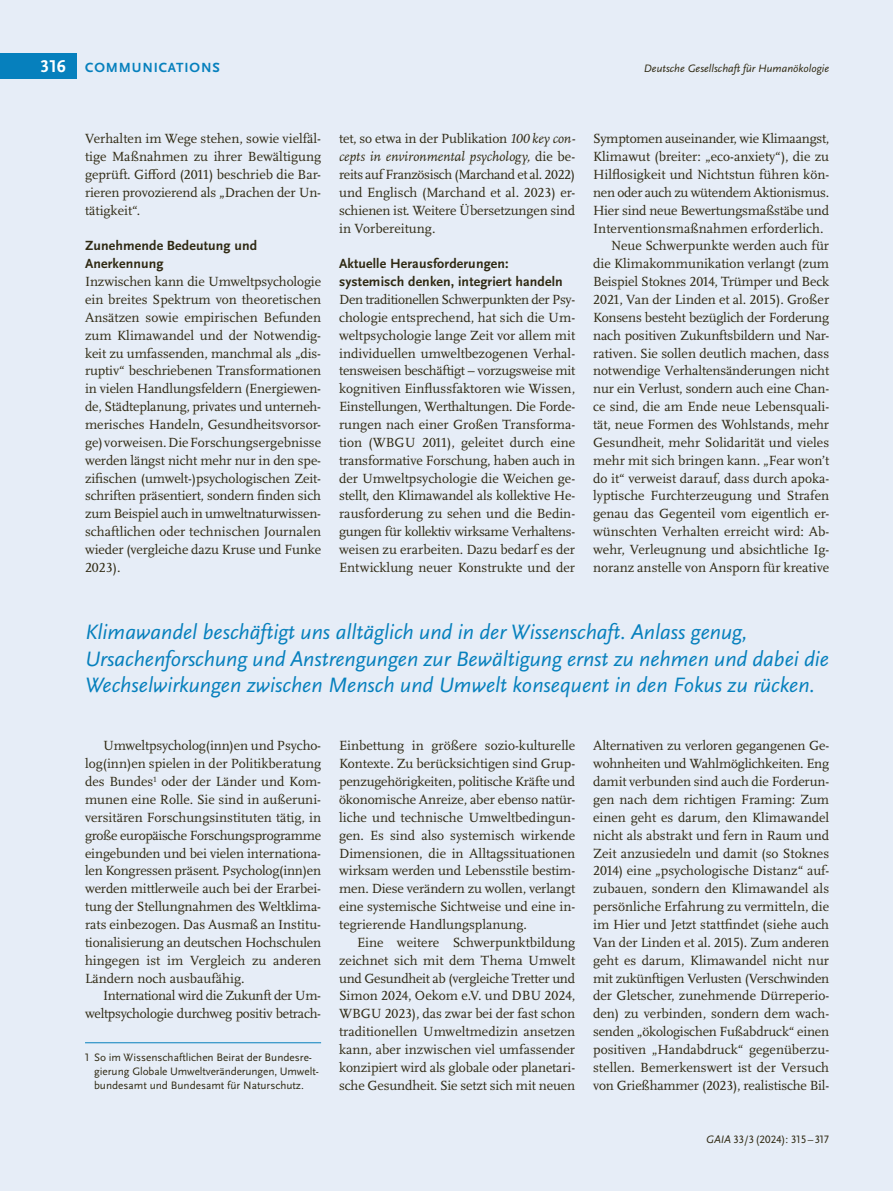
<style>
.page{position:relative;width:893px;height:1191px;background:#e6edf7}
.page>*{position:absolute;margin:0;border:0;box-sizing:border-box;transform-origin:0 0}
.t1{font:italic 21.75px/26.2px "Scala Sans Pro";color:#0680bd}
.t2{font:700 17.85px "Scala Sans Pro";color:#fff}
.Fließtext_oE{font:13.8px/17.9px "Scala Pro";color:#2f2912;text-align:justify}
.Fließtext_oE-2{font:13.8px/17.9px "Scala Pro";letter-spacing:-.02em;color:#2f2912;text-align:right}
.Ü3_9_25_11_9{font:700 13.8px/17.9px "Scala Sans Pro";letter-spacing:.01em;color:#2f2912}
.InfoÜ{font:700 13.8px "Scala Sans Pro";letter-spacing:.06em;color:#0680bd}
.Fußnote{font:11.25px/14.2px "Scala Sans Pro";color:#2f2912}
.t3{font:italic 11.25px "Scala Sans Pro";color:#2f2912}
.s1{font-style:italic}
</style>
<div class="page">
<div style="left:0;top:53px;width:77px;height:25px;background:#0680bd"></div>
<hr style="left:85px;top:1042px;width:236px;height:1px;background:#0680bd">
<p class="t2" style="left:40px;top:56px;width:27px">316</p>
<h5 class="InfoÜ" style="left:85px;top:59px;width:136px">COMMUNICATIONS</h5>
<p class="t3" style="left:644px;top:62px;width:187px">Deutsche Gesellschaft für Humanökologie</p>
<p class="Fließtext_oE" style="left:85px;top:130px;width:238px">Verhalten im Wege stehen, sowie vielfäl&shy;tige Maßnahmen zu ihrer Bewältigung geprüft. Gifford (2011) beschrieb die Bar&shy;rieren provozierend als „Drachen der Un&shy;tätigkeit“.</p>
<h3 class="Ü3_9_25_11_9" style="left:85px;top:237px;width:174px">Zunehmende Bedeutung und<br>Anerkennung</h3>
<p class="Fließtext_oE" style="left:85px;top:273px;width:238px">Inzwischen kann die Umweltpsychologie ein breites Spektrum von theoretischen Ansätzen sowie empirischen Befunden zum Klimawandel und der Notwendig&shy;keit zu umfassenden, manchmal als „dis&shy;ruptiv“ beschriebenen Transformationen in vielen Handlungsfeldern (Energiewen&shy;de, Städteplanung, privates und unterneh&shy;merisches Handeln, Gesundheitsvorsor&shy;ge) vorweisen. Die Forschungsergebnisse werden längst nicht mehr nur in den spe&shy;zifischen (umwelt-)psychologischen Zeit&shy;schriften präsentiert, sondern finden sich zum Beispiel auch in umweltnaturwissen&shy;schaftlichen oder technischen Journalen wieder (vergleiche dazu Kruse und Funke 2023).</p>
<p class="Fließtext_oE" style="left:339px;top:130px;width:238px">tet, so etwa in der Publikation <span class="s1">100 key con&shy;cepts in environmental psychology,</span> die be&shy;reits auf Französisch (Marchand et al. 2022) und Englisch (Marchand et al. 2023) er&shy;schienen ist. Weitere Übersetzungen sind in Vorbereitung.</p>
<h3 class="Ü3_9_25_11_9" style="left:339px;top:255px;width:225px">Aktuelle Herausforderungen: systemisch denken, integriert handeln</h3>
<p class="Fließtext_oE" style="left:339px;top:291px;width:238px">Den traditionellen Schwerpunkten der Psy&shy;chologie entsprechend, hat sich die Um&shy;weltpsychologie lange Zeit vor allem mit individuellen umweltbezogenen Verhal&shy;tensweisen beschäftigt – vorzugsweise mit kognitiven Einflussfaktoren wie Wissen, Einstellungen, Werthaltungen. Die Forde&shy;rungen nach einer Großen Transforma&shy;tion (WBGU 2011), geleitet durch eine transformative Forschung, haben auch in der Umweltpsychologie die Weichen ge&shy;stellt, den Klimawandel als kollektive He&shy;rausforderung zu sehen und die Bedin-</p>
<p class="Fließtext_oE" style="left:339px;top:523px;width:238px">gungen für kollektiv wirksame Verhaltens&shy;weisen zu erarbeiten. Dazu bedarf es der Entwicklung neuer Konstrukte und der</p>
<p class="Fließtext_oE" style="left:593px;top:130px;width:238px">Symptomen auseinander, wie Klimaangst,</p>
<p class="Fließtext_oE" style="left:593px;top:148px;width:238px">Klimawut (breiter: „eco-anxiety“), die zu</p>
<p class="Fließtext_oE" style="left:593px;top:166px;width:238px">Hilflosigkeit und Nichtstun führen kön-</p>
<p class="Fließtext_oE-2" style="left:593px;top:184px;width:238px">nen oder auch zu wütendem Aktionismus.</p>
<p class="Fließtext_oE" style="left:593px;top:201px;width:238px">Hier sind neue Bewertungsmaßstäbe und</p>
<p class="Fließtext_oE" style="left:593px;top:219px;width:232px">Interventionsmaßnahmen erforderlich.</p>
<p class="Fließtext_oE" style="left:611px;top:237px;width:220px">Neue Schwerpunkte werden auch für</p>
<p class="Fließtext_oE" style="left:593px;top:255px;width:238px">die Klimakommunikation verlangt (zum</p>
<p class="Fließtext_oE" style="left:593px;top:273px;width:238px">Beispiel Stoknes 2014, Trümper und Beck</p>
<p class="Fließtext_oE" style="left:593px;top:291px;width:238px">2021, Van der Linden et al. 2015). Großer</p>
<p class="Fließtext_oE" style="left:593px;top:308px;width:238px">Konsens besteht bezüglich der Forderung</p>
<p class="Fließtext_oE" style="left:593px;top:326px;width:238px">nach positiven Zukunftsbildern und Nar-</p>
<p class="Fließtext_oE" style="left:593px;top:344px;width:238px">rativen. Sie sollen deutlich machen, dass</p>
<p class="Fließtext_oE" style="left:593px;top:362px;width:238px">notwendige Verhaltensänderungen nicht</p>
<p class="Fließtext_oE" style="left:593px;top:380px;width:238px">nur ein Verlust, sondern auch eine Chan-</p>
<p class="Fließtext_oE" style="left:593px;top:398px;width:238px">ce sind, die am Ende neue Lebensquali-</p>
<p class="Fließtext_oE" style="left:593px;top:416px;width:238px">tät, neue Formen des Wohlstands, mehr</p>
<p class="Fließtext_oE" style="left:593px;top:433px;width:238px">Gesundheit, mehr Solidarität und vieles</p>
<p class="Fließtext_oE" style="left:593px;top:451px;width:238px">mehr mit sich bringen kann. „Fear won’t</p>
<p class="Fließtext_oE" style="left:593px;top:469px;width:238px">do it“ verweist darauf, dass durch apoka-</p>
<p class="Fließtext_oE" style="left:593px;top:487px;width:238px">lyptische Furchterzeugung und Strafen</p>
<p class="Fließtext_oE" style="left:593px;top:505px;width:238px">genau das Gegenteil vom eigentlich er-</p>
<p class="Fließtext_oE" style="left:593px;top:523px;width:238px">wünschten Verhalten erreicht wird: Ab-</p>
<p class="Fließtext_oE" style="left:593px;top:541px;width:238px">wehr, Verleugnung und absichtliche Ig-</p>
<p class="Fließtext_oE" style="left:593px;top:558px;width:238px">noranz anstelle von Ansporn für kreative</p>
<p class="t1" style="left:85px;top:619px;width:746px">Klimawandel beschäftigt uns alltäglich und in der Wissenschaft. Anlass genug,<br>Ursachenforschung und Anstrengungen zur Bewältigung ernst zu nehmen und dabei die<br>Wechselwirkungen zwischen Mensch und Umwelt konsequent in den Fokus zu rücken.</p>
<p class="Fließtext_oE" style="left:85px;top:737px;width:238px;text-indent:18px">Umweltpsycholog(inn)en und Psycho&shy;log(inn)en spielen in der Politikberatung des Bundes<sup>1</sup> oder der Länder und Kom&shy;munen eine Rolle. Sie sind in außeruni&shy;versitären Forschungsinstituten tätig, in große europäische Forschungsprogramme eingebunden und bei vielen internationa&shy;len Kongressen präsent. Psycholog(inn)en werden mittlerweile auch bei der Erarbei&shy;tung der Stellungnahmen des Weltklima&shy;rats einbezogen. Das Ausmaß an Institu&shy;tionalisierung an deutschen Hochschulen hingegen ist im Vergleich zu anderen Ländern noch ausbaufähig.</p>
<p class="Fließtext_oE-2" style="left:85px;top:987px;width:238px">International wird die Zukunft der Um&shy;weltpsychologie durchweg positiv betrach-</p>
<p class="Fußnote" style="left:94px;top:1050px;width:226px;text-indent:-9px">1 So im Wissenschaftlichen Beirat der Bundesre&shy;gierung Globale Umweltveränderungen, Umwelt&shy;bundesamt und Bundesamt für Naturschutz.</p>
<p class="Fließtext_oE" style="left:339px;top:737px;width:238px">Einbettung in größere sozio-kulturelle Kontexte. Zu berücksichtigen sind Grup&shy;penzugehörigkeiten, politische Kräfte und ökonomische Anreize, aber ebenso natür&shy;liche und technische Umweltbedingun&shy;gen. Es sind also systemisch wirkende Dimensionen, die in Alltagssituationen wirksam werden und Lebensstile bestim&shy;men. Diese verändern zu wollen, verlangt eine systemische Sichtweise und eine in&shy;tegrierende Handlungsplanung.</p>
<p class="Fließtext_oE" style="left:339px;top:933px;width:238px;text-indent:18px">Eine weitere Schwerpunktbildung zeichnet sich mit dem Thema Umwelt und Gesundheit ab (vergleiche Tretter und Simon 2024, Oekom e.V. und DBU 2024, WBGU 2023), das zwar bei der fast schon traditionellen Umweltmedizin ansetzen kann, aber inzwischen viel umfassender konzipiert wird als globale oder planetari&shy;sche Gesundheit. Sie setzt sich mit neuen</p>
<p class="Fließtext_oE" style="left:593px;top:737px;width:238px">Alternativen zu verloren gegangenen Ge&shy;wohnheiten und Wahlmöglichkeiten. Eng damit verbunden sind auch die Forderun&shy;gen nach dem richtigen Framing: Zum einen geht es darum, den Klimawandel nicht als abstrakt und fern in Raum und Zeit anzusiedeln und damit (so Stoknes 2014) eine „psychologische Distanz“ auf&shy;zubauen, sondern den Klimawandel als persönliche Erfahrung zu vermitteln, die im Hier und Jetzt stattfindet (siehe auch Van der Linden et al. 2015). Zum anderen geht es darum, Klimawandel nicht nur mit zukünftigen Verlusten (Verschwinden der Gletscher, zunehmende Dürreperio&shy;den) zu verbinden, sondern dem wach&shy;senden „ökologischen Fußabdruck“ einen positiven „Handabdruck“ gegenüberzu&shy;stellen. Bemerkenswert ist der Versuch von Grießhammer (2023), realistische Bil-</p>
<p class="Fußnote" style="left:706px;top:1132px;width:125px"><span class="s1">GAIA</span> 33/3 (2024): 315–317</p>
</div>
